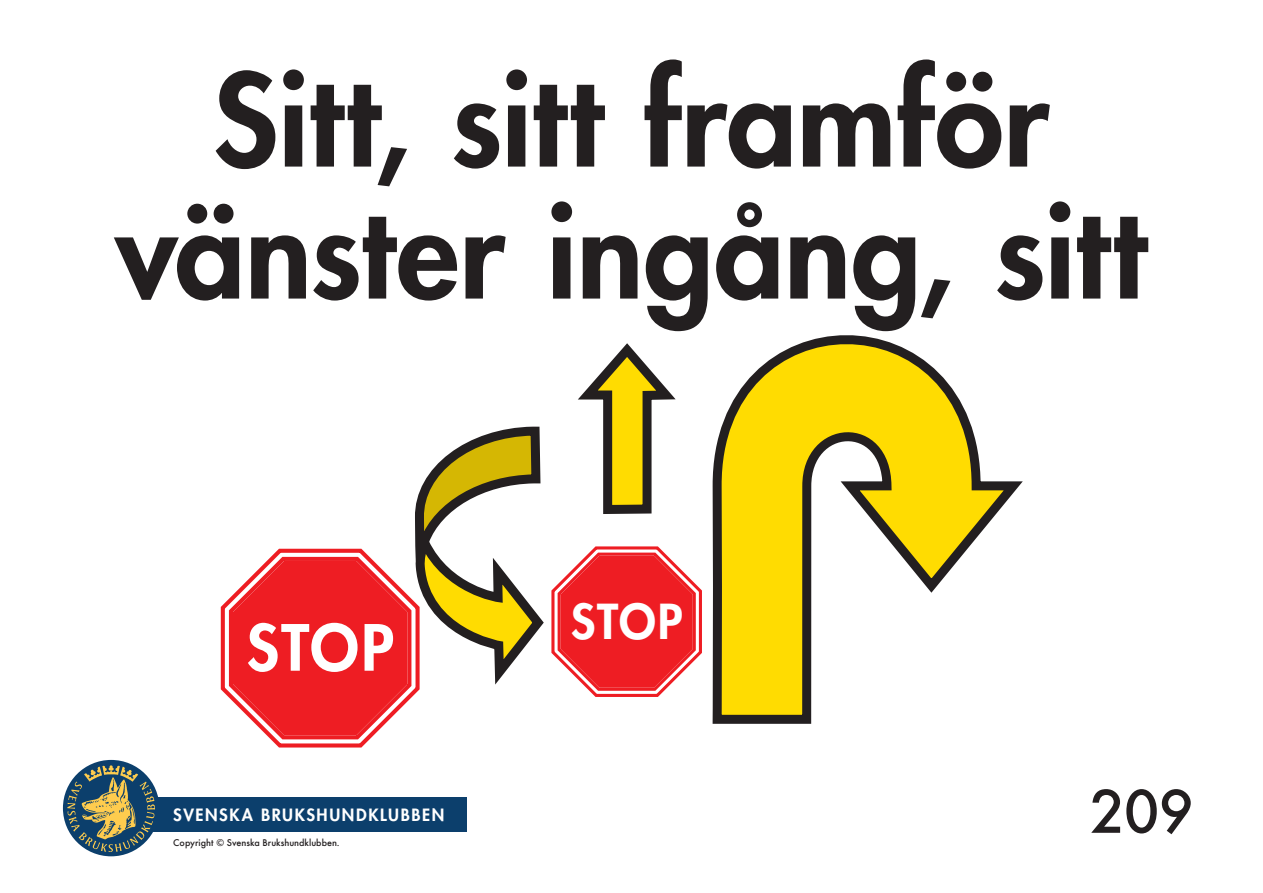
<style>
.page{position:relative;width:1263px;height:893px;background:#fff}
.page>*{position:absolute;margin:0;border:0;box-sizing:border-box;transform-origin:0 0}
.t1{font:800 124.5px/132px "Futura";letter-spacing:-.005em;color:#231f20;text-align:center}
.t2{font:800 61.95px "Futura";color:#fff}
.t3{font:500 57px "Futura";color:#231f20}
.t4{font:800 46.95px "Futura";color:#fff}
.t5{font:800 16.5px "Futura";letter-spacing:.095em;color:#fff}
.t6{font:500 9px "Futura";color:#231f20}
</style>
<div class="page">
<div style="left:110px;top:797px;width:357px;height:35px;background:#0c3f6c"></div>
<div style="left:63px;top:760px;width:96px;height:96px;background:#0c3f6c;border-radius:50%"></div>
<svg style="left:67px;top:765px;width:88px;height:87px"></svg>
<svg style="left:712px;top:335px;width:311px;height:389px"></svg>
<svg style="left:220px;top:343px;width:482px;height:405px"></svg>
<div style="left:558px;top:553px;width:138px;height:138px;border:3px solid #ee1d23;border-radius:40px"></div>
<h1 class="t1" style="left:116px;top:55px;width:1031px">Sitt, sitt framför vänster ingång, sitt</h1>
<h2 class="t2" style="left:246px;top:609px;width:149px">STOP</h2>
<h3 class="t5" style="left:173px;top:804px;width:273px">SVENSKA BRUKSHUNDKLUBBEN</h3>
<p class="t6" style="left:173px;top:837px;width:168px">Copyright © Svenska Brukshundklubben.</p>
<h3 class="t4" style="left:571px;top:592px;width:113px">STOP</h3>
<h3 class="t3" style="left:1090px;top:772px;width:106px">209</h3>
</div>
